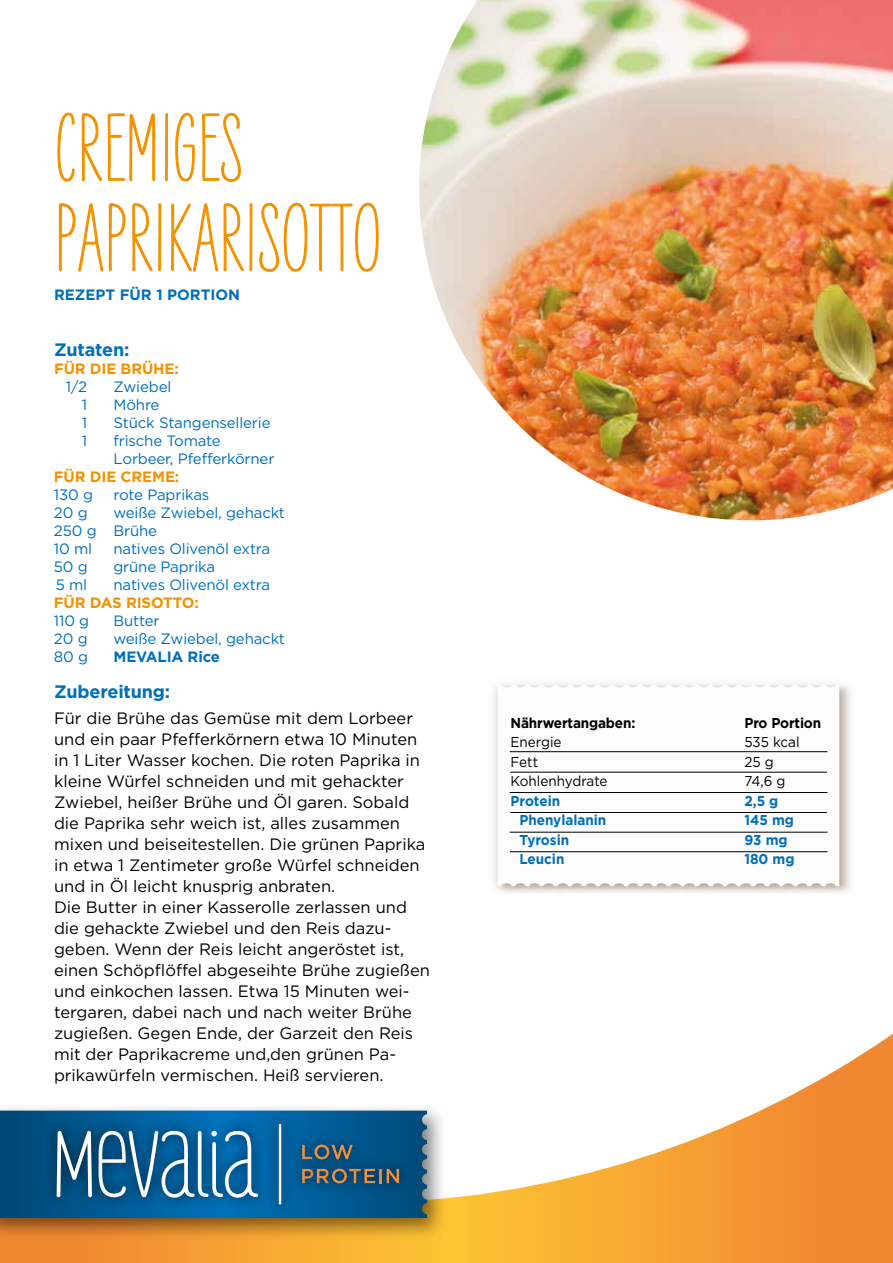
<style>
.page{position:relative;width:893px;height:1263px;background:#fff}
.page>*{position:absolute;margin:0;border:0;box-sizing:border-box;transform-origin:0 0}
.t1{font:97.5px/90px "Liebe Erika";color:#f39200}
.t2{font:700 18px "Gotham";letter-spacing:-.01em;color:#006fb9}
.t3{font:16.5px/21px "Gotham";color:#000}
.t4{font:15px/18px "Gotham";letter-spacing:-.01em;color:#006fb9}
.t5{font:700 15px "Gotham";letter-spacing:-.01em;color:#f39200}
.t6{font:700 15px "Gotham";color:#006fb9}
.t7{font:700 14.25px "Gotham";color:#006fb9;scale:.94 1}
.t8{font:14.25px "Gotham";color:#000;scale:.94 1}
.t9{font:700 14.25px "Gotham";letter-spacing:-.01em;color:#000;scale:.94 1}
</style>
<div class="page">
<svg style="left:0;top:1034px;width:893px;height:229px"></svg>
<img style="left:419px;top:0;width:474px;height:520px">
<div style="left:0;top:1102px;width:449px;height:139px;background:#000;opacity:.5"></div>
<svg style="left:0;top:1110px;width:427px;height:108px;background:#06588c"></svg>
<div style="left:266px;top:1112px;width:29px;height:104px;background:#000;opacity:.75"></div>
<hr style="left:279px;top:1124px;width:2px;height:80px;background:#fff">
<div style="left:289px;top:1133px;width:35px;height:39px;background:#005e9b"></div>
<div style="left:302px;top:1132px;width:40px;height:40px;background:#005d99"></div>
<div style="left:320px;top:1132px;width:45px;height:39px;background:#00568c"></div>
<svg style="left:302px;top:1144px;width:51px;height:12px"></svg>
<div style="left:289px;top:1156px;width:37px;height:39px;background:#000;opacity:.75"></div>
<div style="left:304px;top:1156px;width:37px;height:39px;background:#000;opacity:.75"></div>
<div style="left:319px;top:1156px;width:40px;height:40px;background:#000;opacity:.75"></div>
<div style="left:337px;top:1156px;width:36px;height:39px;background:#000;opacity:.75"></div>
<div style="left:351px;top:1156px;width:36px;height:40px;background:#005184"></div>
<svg style="left:302px;top:1168px;width:64px;height:15px"></svg>
<div style="left:366px;top:1157px;width:29px;height:38px;background:#000;opacity:.75"></div>
<div style="left:373px;top:1157px;width:39px;height:38px;background:#000;opacity:.75"></div>
<svg style="left:387px;top:1169px;width:12px;height:14px"></svg>
<div style="left:85px;top:1118px;width:54px;height:92px;background:#000;opacity:.75"></div>
<div style="left:43px;top:1119px;width:62px;height:90px;background:#000;opacity:.75"></div>
<svg style="left:57px;top:1131px;width:35px;height:66px"></svg>
<div style="left:116px;top:1119px;width:55px;height:90px;background:#000;opacity:.75"></div>
<div style="left:149px;top:1118px;width:58px;height:92px;background:#000;opacity:.75"></div>
<div style="left:212px;top:1118px;width:58px;height:92px;background:#000;opacity:.75"></div>
<div style="left:185px;top:1119px;width:36px;height:90px;background:#000;opacity:.75"></div>
<div style="left:199px;top:1130px;width:36px;height:80px;background:#000;opacity:.75"></div>
<svg style="left:99px;top:1131px;width:159px;height:67px"></svg>
<img style="left:494px;top:683px;width:357px;height:210px">
<svg style="left:498px;top:684px;width:341px;height:202px"></svg>
<hr style="left:510px;top:751px;width:317px;height:1px;background:#000">
<hr style="left:510px;top:792px;width:317px;height:1px;background:#000">
<hr style="left:510px;top:832px;width:317px;height:1px;background:#000">
<hr style="left:510px;top:851px;width:317px;height:1px;background:#000">
<hr style="left:510px;top:772px;width:317px;height:1px;background:#000">
<hr style="left:510px;top:812px;width:317px;height:1px;background:#000">
<svg style="left:57px;top:112px;width:99px;height:70px"></svg>
<svg style="left:164px;top:113px;width:5px;height:69px"></svg>
<svg style="left:175px;top:112px;width:20px;height:70px"></svg>
<svg style="left:201px;top:112px;width:40px;height:70px"></svg>
<svg style="left:58px;top:203px;width:104px;height:69px"></svg>
<svg style="left:171px;top:203px;width:82px;height:69px"></svg>
<svg style="left:259px;top:202px;width:120px;height:70px"></svg>
<h1 class="t1" style="left:54px;top:104px;width:329px">CREMIGES<br>PAPRIKARISOTTO</h1>
<p class="t6" style="left:54px;top:285px;width:188px">REZEPT FÜR 1 PORTION</p>
<p class="t2" style="left:54px;top:338px;width:77px">Zutaten:</p>
<p class="t5" style="left:54px;top:359px;width:126px">FÜR DIE BRÜHE:</p>
<p class="t4" style="left:66px;top:378px;width:23px">1/2</p>
<p class="t4" style="left:114px;top:378px;width:59px">Zwiebel</p>
<p class="t4" style="left:82px;top:396px;width:7px">1</p>
<p class="t4" style="left:114px;top:396px;width:47px">Möhre</p>
<p class="t4" style="left:82px;top:414px;width:7px">1</p>
<p class="t4" style="left:114px;top:414px;width:159px">Stück Stangensellerie</p>
<p class="t4" style="left:82px;top:432px;width:7px">1</p>
<p class="t4" style="left:113px;top:432px;width:162px">frische Tomate<br>Lorbeer, Pfefferkörner</p>
<p class="t5" style="left:54px;top:467px;width:127px">FÜR DIE CREME:</p>
<p class="t4" style="left:54px;top:486px;width:41px">130 g</p>
<p class="t4" style="left:113px;top:486px;width:97px">rote Paprikas</p>
<p class="t4" style="left:54px;top:504px;width:35px">20 g</p>
<p class="t4" style="left:54px;top:504px;width:233px;text-indent:60px">weiße Zwiebel, gehackt<br>250 g Brühe<br>10 ml</p>
<p class="t4" style="left:113px;top:540px;width:158px">natives Olivenöl extra</p>
<p class="t4" style="left:54px;top:558px;width:35px">50 g</p>
<p class="t4" style="left:113px;top:558px;width:103px">grüne Paprika</p>
<p class="t4" style="left:56px;top:576px;width:33px">5 ml</p>
<p class="t4" style="left:113px;top:576px;width:158px">natives Olivenöl extra</p>
<p class="t5" style="left:54px;top:593px;width:147px">FÜR DAS RISOTTO:</p>
<p class="t4" style="left:54px;top:612px;width:37px">110 g</p>
<p class="t4" style="left:113px;top:612px;width:48px">Butter</p>
<p class="t4" style="left:54px;top:630px;width:35px">20 g</p>
<p class="t4" style="left:113px;top:630px;width:173px">weiße Zwiebel, gehackt</p>
<p class="t4" style="left:54px;top:648px;width:36px">80 g</p>
<p class="t6" style="left:113px;top:647px;width:108px">MEVALIA Rice</p>
<p class="t2" style="left:54px;top:680px;width:118px">Zubereitung:</p>
<p class="t3" style="left:54px;top:707px;width:378px">Für die Brühe das Gemüse mit dem Lorbeer und ein paar Pfefferkörnern etwa 10 Minuten in 1 Liter Wasser kochen. Die roten Paprika in kleine Würfel schneiden und mit gehackter Zwiebel, heißer Brühe und Öl garen. Sobald die Paprika sehr weich ist, alles zusammen mixen und beiseitestellen. Die grünen Paprika in etwa 1 Zentimeter große Würfel schneiden und in Öl leicht knusprig anbraten.<br>Die Butter in einer Kasserolle zerlassen und die gehackte Zwiebel und den Reis dazu&shy;geben. Wenn der Reis leicht angeröstet ist, einen Schöpflöffel abgeseihte Brühe zugießen und einkochen lassen. Etwa 15 Minuten wei&shy;tergaren, dabei nach und nach weiter Brühe zugießen. Gegen Ende‚ der Garzeit den Reis mit der Paprikacreme und‚den grünen Pa&shy;prikawürfeln vermischen. Heiß servieren.</p>
<p class="t9" style="left:511px;top:713px;width:134px">Nährwertangaben:</p>
<p class="t9" style="left:744px;top:713px;width:83px">Pro Portion</p>
<p class="t8" style="left:511px;top:733px;width:56px">Energie</p>
<p class="t8" style="left:744px;top:733px;width:60px">535 kcal</p>
<p class="t8" style="left:511px;top:753px;width:31px">Fett</p>
<p class="t8" style="left:744px;top:753px;width:33px">25 g</p>
<p class="t8" style="left:511px;top:772px;width:105px">Kohlenhydrate</p>
<p class="t8" style="left:744px;top:772px;width:45px">74,6 g</p>
<p class="t7" style="left:511px;top:791px;width:54px">Protein</p>
<p class="t7" style="left:744px;top:791px;width:38px">2,5 g</p>
<p class="t7" style="left:519px;top:811px;width:94px">Phenylalanin</p>
<p class="t7" style="left:744px;top:811px;width:54px">145 mg</p>
<p class="t7" style="left:519px;top:830px;width:55px">Tyrosin</p>
<p class="t7" style="left:744px;top:830px;width:47px">93 mg</p>
<p class="t7" style="left:519px;top:850px;width:49px">Leucin</p>
<p class="t7" style="left:744px;top:850px;width:55px">180 mg</p>
</div>
